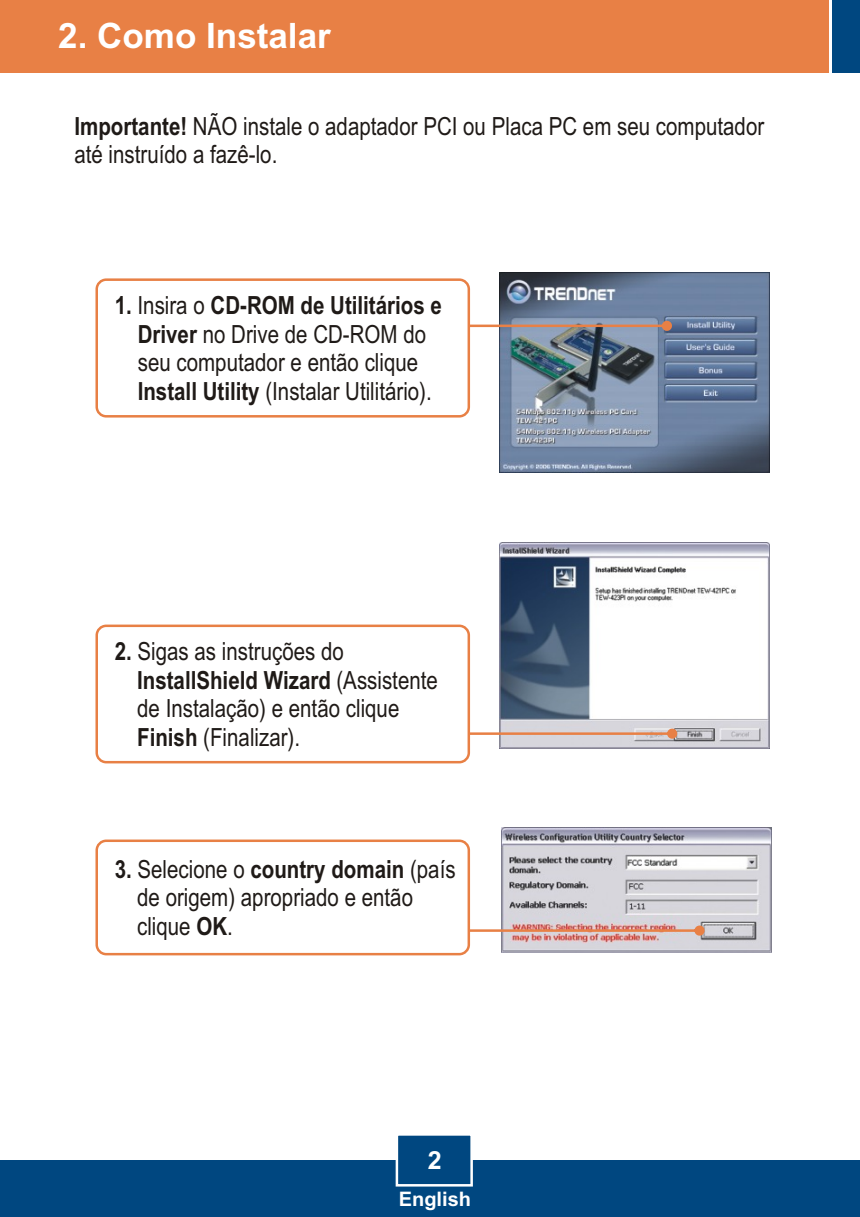
<style>
.page{position:relative;width:860px;height:1217px;background:#fff}
.page>*{position:absolute;margin:0;border:0;box-sizing:border-box;transform-origin:0 0}
.t1{font:700 35px "Arial";color:#fff}
.t2{font:25px/28.5px "Arial Narrow";color:#1f1a17}
.t3{font:700 25px "Arial";color:#fff}
.t4{font:700 20px "Arial";color:#fff}
.s1{font-weight:700}
</style>
<div class="page">
<img style="left:501px;top:827px;width:270px;height:125px">
<img style="left:499px;top:542px;width:270px;height:206px">
<img style="left:499px;top:272px;width:270px;height:200px">
<div style="left:0;top:1159px;width:859px;height:57px;background:#004780"></div>
<div style="left:0;top:0;width:828px;height:72px;background:#e88045"></div>
<div style="left:831px;top:0;width:28px;height:72px;background:#004780"></div>
<svg style="left:470px;top:321px;width:202px;height:10px;background:#ae9b99"></svg>
<svg style="left:394px;top:1135px;width:80px;height:52px"></svg>
<div style="left:95px;top:278px;width:375px;height:139px;background:#fff;border:3px solid #e88045;border-radius:9px"></div>
<svg style="left:470px;top:728px;width:207px;height:10px;background:#dfc1b5"></svg>
<svg style="left:470px;top:925px;width:234px;height:10px;background:#dea899"></svg>
<div style="left:95px;top:624px;width:375px;height:139px;background:#fff;border:3px solid #e88045;border-radius:9px"></div>
<div style="left:95px;top:839px;width:375px;height:116px;background:#fff;border:3px solid #e88045;border-radius:9px"></div>
<h1 class="t1" style="left:58px;top:22px;width:274px">2. Como Instalar</h1>
<p class="t2" style="left:74px;top:114px;width:691px"><span class="s1">Importante!</span> NÃO instale o adaptador PCI ou Placa PC em seu computador até instruído a fazê-lo.</p>
<p class="t2" style="left:115px;top:293px;width:328px;text-align:center"><span class="s1">1.</span> Insira o <span class="s1">CD-ROM de Utilitários e Driver</span> no Drive de CD-ROM do seu computador e então clique <span class="s1">Install Utility</span> (Instalar Utilitário).</p>
<p class="t2" style="left:137px;top:639px;width:302px;text-indent:-22px"><span class="s1">2.</span> Sigas as instruções do<br><span class="s1">InstallShield Wizard</span> (Assistente de Instalação) e então clique<br><span class="s1">Finish</span> (Finalizar).</p>
<p class="t2" style="left:137px;top:857px;width:320px;text-indent:-22px"><span class="s1">3.</span> Selecione o <span class="s1">country domain</span> (país de origem) apropriado e então clique <span class="s1">OK</span>.</p>
<p class="t3" style="left:428px;top:1150px;width:15px">2</p>
<p class="t4" style="left:399px;top:1191px;width:74px">English</p>
</div>
